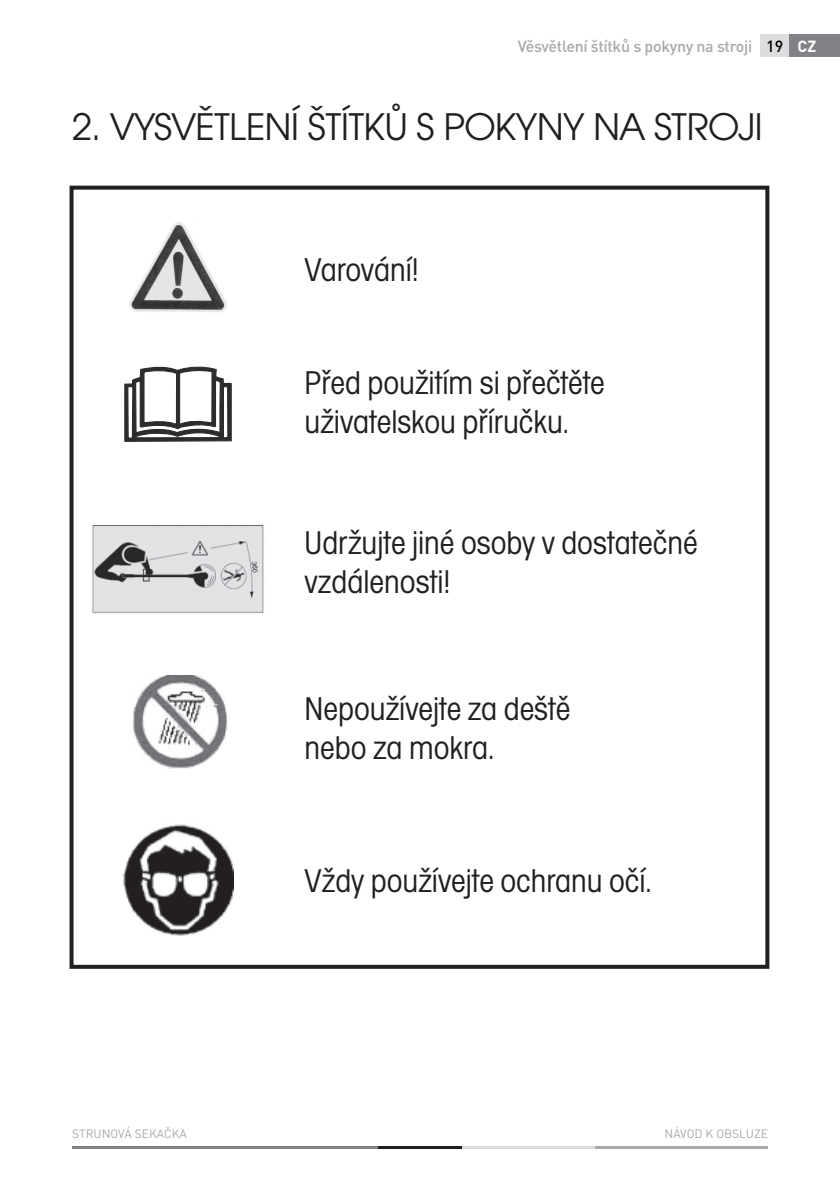
<style>
.page{position:relative;width:840px;height:1191px;background:#fff}
.page>*{position:absolute;margin:0;border:0;box-sizing:border-box;transform-origin:0 0}
.t1{font:40px "Avant Gar Got Itc TOT Boo";letter-spacing:-.02em;color:#231f20}
.t2{font:34px/38.8px "Avant Gar Got Itc TOT Boo Con";color:#231f20}
.t3{font:500 16px "DIN Pro";letter-spacing:-.02em;color:#a8a9ad}
.t4{font:500 16px "DIN Pro";color:#000}
.t5{font:12px "DIN Pro";color:#a8a9ad}
.s1{font-weight:700;color:#fff}
</style>
<div class="page">
<div style="left:788px;top:34px;width:51px;height:23px;background:#808285"></div>
<div style="left:760px;top:34px;width:28px;height:23px;background:#dcdddf"></div>
<hr style="left:594px;top:1145px;width:173px;height:3px;background:#a8a9ad">
<hr style="left:461px;top:1145px;width:133px;height:3px;background:#dcdddf">
<hr style="left:72px;top:1145px;width:306px;height:3px;background:#808285">
<hr style="left:378px;top:1145px;width:83px;height:3px;background:#231f20">
<div style="left:69px;top:186px;width:700px;height:782px;border:4px solid #231f20"></div>
<img style="left:129px;top:222px;width:98px;height:90px">
<img style="left:92px;top:524px;width:172px;height:89px">
<img style="left:133px;top:675px;width:94px;height:93px">
<img style="left:123px;top:824px;width:110px;height:112px">
<svg style="left:124px;top:366px;width:108px;height:76px"></svg>
<p class="t3" style="left:517px;top:35px;width:236px">Věsvětlení štítků s pokyny na stroji</p>
<p class="t4" style="left:765px;top:35px;width:51px">19 <span class="s1">CZ</span></p>
<p class="t1" style="left:72px;top:104px;width:692px">2. VYSVĚTLENÍ ŠTÍTKŮ S POKYNY NA STROJI</p>
<p class="t2" style="left:304px;top:252px;width:116px">Varování!</p>
<p class="t2" style="left:304px;top:366px;width:302px">Před použitím si přečtěte uživatelskou příručku.</p>
<p class="t2" style="left:304px;top:525px;width:394px">Udržujte jiné osoby v dostatečné vzdálenosti!</p>
<p class="t2" style="left:304px;top:691px;width:267px">Nepoužívejte za deště nebo za mokra.</p>
<p class="t2" style="left:304px;top:863px;width:348px">Vždy používejte ochranu očí.</p>
<p class="t5" style="left:72px;top:1125px;width:116px">STRUNOVÁ SEKAČKA</p>
<p class="t5" style="left:664px;top:1125px;width:105px">NÁVOD K OBSLUZE</p>
</div>
